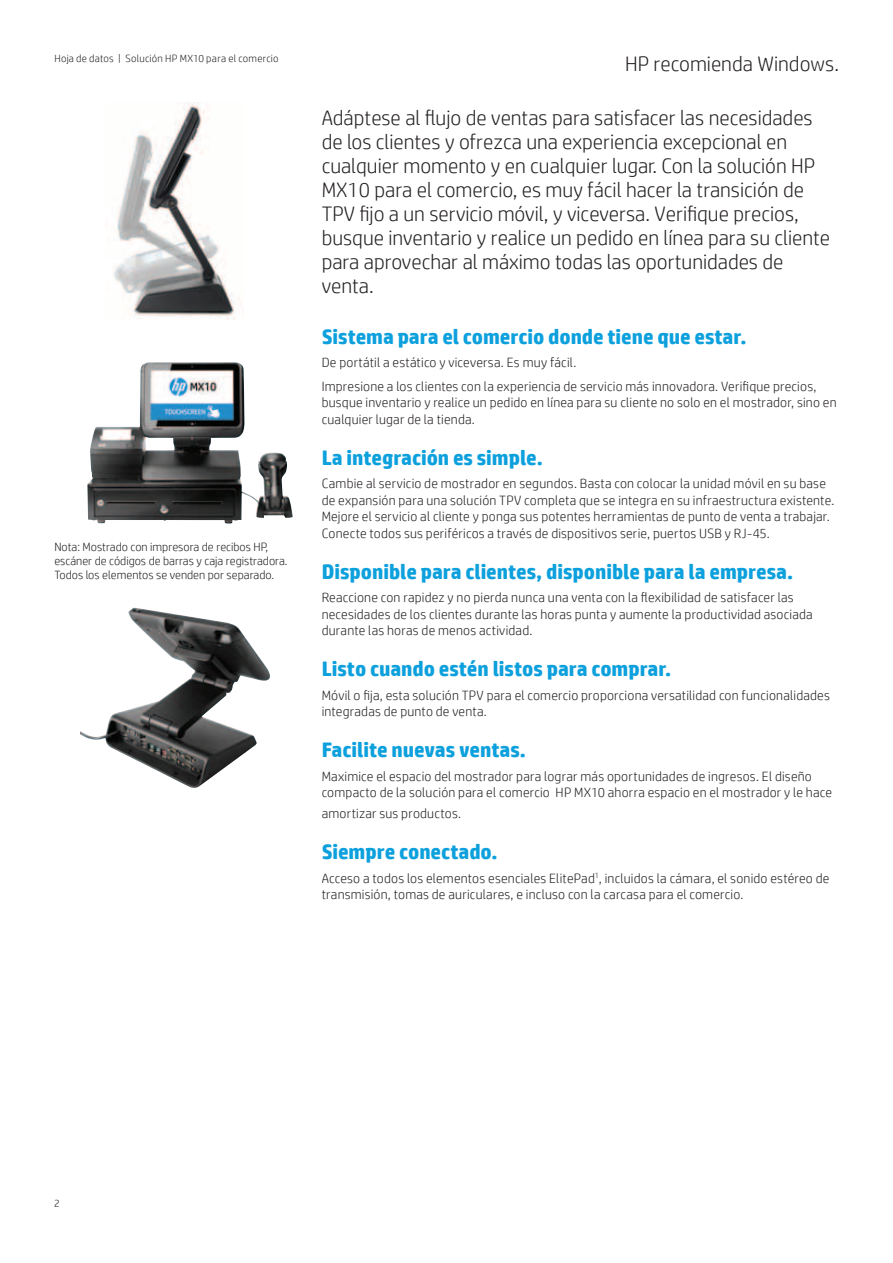
<style>
.page{position:relative;width:893px;height:1263px;background:#fff}
.page>*{position:absolute;margin:0;border:0;box-sizing:border-box;transform-origin:0 0}
.Subhead_14_16_bold_b{font:300 21px/24px "HP Simplified";color:#231f20}
.Subhead_14_16_bold_b-2{font:700 21px "HP Simplified";letter-spacing:-.005em;color:#0ca0dd}
.Title_descriptor{font:300 21px "HP Simplified";color:#231f20}
.Body_before_bullet{font:300 13.5px/16.5px "HP Simplified";letter-spacing:.015em;color:#231f20}
.t1{font:300 12px/14.4px "HP Simplified";color:#231f20}
.Title_descriptor-2{font:300 10.5px "HP Simplified";letter-spacing:.025em;color:#231f20}
.Page_number_left{font:300 10.5px "HP Simplified";color:#231f20}
</style>
<div class="page">
<img style="left:114px;top:103px;width:128px;height:216px">
<img style="left:87px;top:362px;width:206px;height:161px">
<img style="left:80px;top:608px;width:190px;height:180px">
<p class="Title_descriptor-2" style="left:54px;top:53px;width:226px">Hoja de datos | Solución HP MX10 para el comercio</p>
<p class="t1" style="left:54px;top:539px;width:235px">Nota: Mostrado con impresora de recibos HP, escáner de códigos de barras y caja registradora.<br>Todos los elementos se venden por separado.</p>
<p class="Title_descriptor" style="left:625px;top:52px;width:215px">HP recomienda Windows.</p>
<p class="Subhead_14_16_bold_b" style="left:322px;top:105px;width:510px">Adáptese al flujo de ventas para satisfacer las necesidades de los clientes y ofrezca una experiencia excepcional en cualquier momento y en cualquier lugar. Con la solución HP MX10 para el comercio, es muy fácil hacer la transición de TPV fijo a un servicio móvil, y viceversa. Verifique precios, busque inventario y realice un pedido en línea para su cliente para aprovechar al máximo todas las oportunidades de venta.</p>
<p class="Subhead_14_16_bold_b-2" style="left:322px;top:324px;width:426px">Sistema para el comercio donde tiene que estar.</p>
<p class="Body_before_bullet" style="left:322px;top:354px;width:256px">De portátil a estático y viceversa. Es muy fácil.</p>
<p class="Body_before_bullet" style="left:322px;top:377px;width:516px">Impresione a los clientes con la experiencia de servicio más innovadora. Verifique precios, busque inventario y realice un pedido en línea para su cliente no solo en el mostrador, sino en cualquier lugar de la tienda.</p>
<p class="Subhead_14_16_bold_b-2" style="left:322px;top:445px;width:223px">La integración es simple.</p>
<p class="Body_before_bullet" style="left:322px;top:475px;width:514px">Cambie al servicio de mostrador en segundos. Basta con colocar la unidad móvil en su base de expansión para una solución TPV completa que se integra en su infraestructura existente.<br>Mejore el servicio al cliente y ponga sus potentes herramientas de punto de venta a trabajar.<br>Conecte todos sus periféricos a través de dispositivos serie, puertos USB y RJ-45.</p>
<p class="Subhead_14_16_bold_b-2" style="left:322px;top:559px;width:473px">Disponible para clientes, disponible para la empresa.</p>
<p class="Body_before_bullet" style="left:322px;top:589px;width:493px">Reaccione con rapidez y no pierda nunca una venta con la flexibilidad de satisfacer las necesidades de los clientes durante las horas punta y aumente la productividad asociada durante las horas de menos actividad.</p>
<p class="Subhead_14_16_bold_b-2" style="left:322px;top:657px;width:351px">Listo cuando estén listos para comprar.</p>
<p class="Body_before_bullet" style="left:322px;top:686px;width:510px">Móvil o fija, esta solución TPV para el comercio proporciona versatilidad con funcionalidades integradas de punto de venta.</p>
<p class="Subhead_14_16_bold_b-2" style="left:322px;top:738px;width:206px">Facilite nuevas ventas.</p>
<p class="Body_before_bullet" style="left:322px;top:767px;width:512px">Maximice el espacio del mostrador para lograr más oportunidades de ingresos. El diseño compacto de la solución para el comercio HP MX10 ahorra espacio en el mostrador y le hace</p>
<p class="Body_before_bullet" style="left:322px;top:805px;width:141px">amortizar sus productos.</p>
<p class="Subhead_14_16_bold_b-2" style="left:322px;top:840px;width:178px">Siempre conectado.</p>
<p class="Body_before_bullet" style="left:322px;top:869px;width:509px">Acceso a todos los elementos esenciales ElitePad<sup>1</sup>, incluidos la cámara, el sonido estéreo de transmisión, tomas de auriculares, e incluso con la carcasa para el comercio.</p>
<p class="Page_number_left" style="left:54px;top:1197px;width:7px">2</p>
</div>
